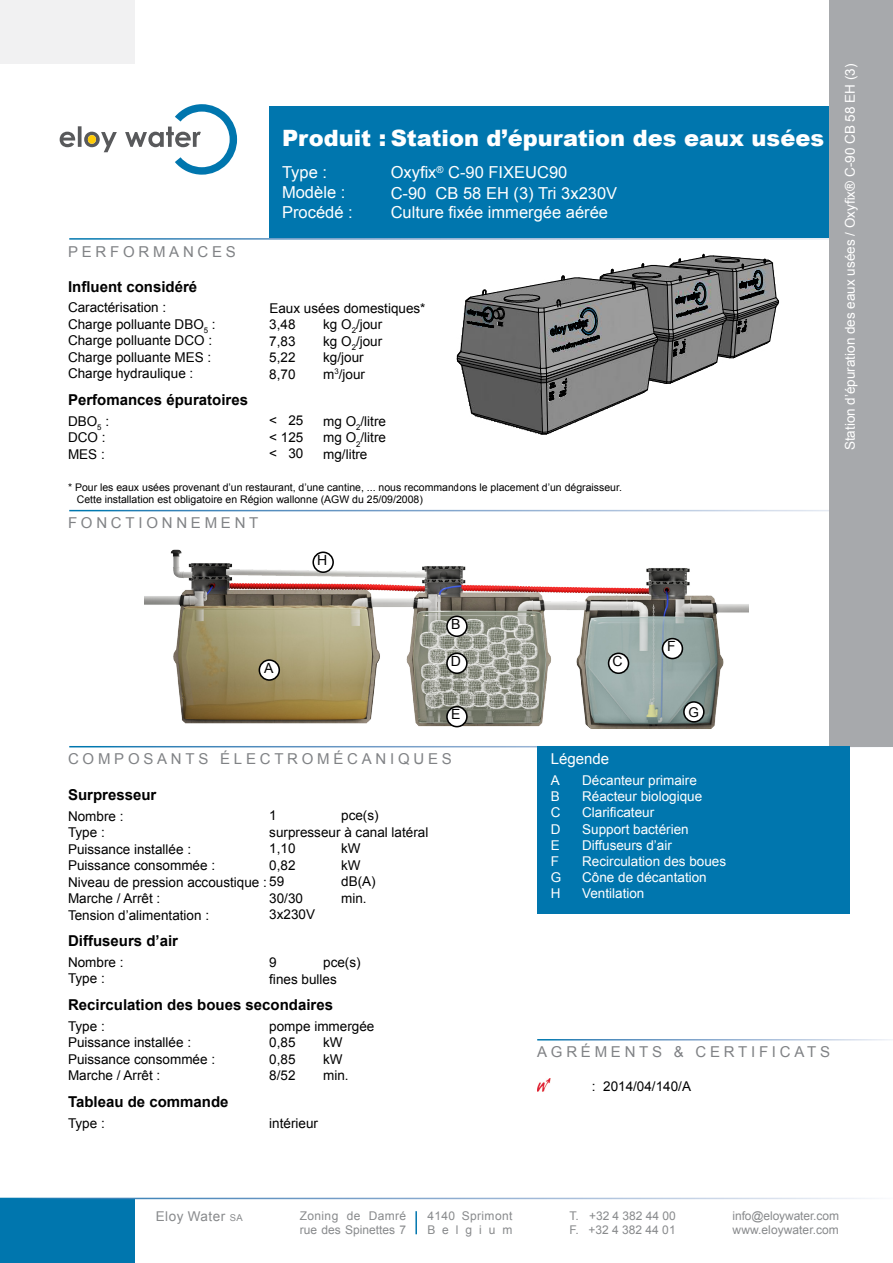
<style>
.page{position:relative;width:893px;height:1263px;background:#fff}
.page>*{position:absolute;margin:0;border:0;box-sizing:border-box;transform-origin:0 0}
.t1{font:900 22.5px "Arial";color:#fff}
.t2{font:16.5px/19.8px "Arial";color:#fff}
.t3{font:700 15px "Arial";color:#000}
.t4{font:15px "Arial";letter-spacing:.25em;color:#808285}
.t5{font:15px "Arial";color:#fff}
.déterminant{font:14.1px "Arial";color:#000}
.déterminant-2{font:13.5px/16.5px "Arial";color:#000}
.déterminant-3{font:13.5px "Arial";color:#fff}
.t6{font:13.5px "Arial";letter-spacing:.035em;color:#888a8c}
.t7{font:12px/14.4px "Arial";letter-spacing:.005em;color:#888a8c}
.t8{font:12px/14.4px "Arial";letter-spacing:.03em;color:#888a8c}
.t9{font:10.5px "Arial";color:#000}
.s1{font-size:9.45px}
</style>
<div class="page">
<div style="left:0;top:1199px;width:135px;height:64px;background:#0076ae"></div>
<div style="left:0;top:0;width:135px;height:64px;background:#f1f1f2"></div>
<div style="left:829px;top:0;width:64px;height:746px;background:#a7a9ac"></div>
<svg style="left:60px;top:104px;width:177px;height:71px"></svg>
<hr style="left:415px;top:1211px;width:2px;height:23px;background:#0076ae">
<div style="left:537px;top:746px;width:313px;height:168px;background:#0076ae"></div>
<div style="left:269px;top:106px;width:560px;height:132px;background:#0076ae"></div>
<svg style="left:456px;top:254px;width:323px;height:180px"></svg>
<img style="left:145px;top:509px;width:603px;height:239px">
<div style="left:259px;top:660px;width:20px;height:20px;background:#fff;border-radius:50%"></div>
<div style="left:259px;top:659px;width:21px;height:22px;border:2px solid #000;border-radius:50%"></div>
<div style="left:447px;top:616px;width:20px;height:20px;background:#fff;border-radius:50%"></div>
<div style="left:446px;top:615px;width:22px;height:22px;border:2px solid #000;border-radius:50%"></div>
<div style="left:609px;top:653px;width:19px;height:20px;background:#fff;border-radius:50%"></div>
<div style="left:608px;top:652px;width:21px;height:22px;border:2px solid #000;border-radius:50%"></div>
<div style="left:447px;top:653px;width:20px;height:20px;background:#fff;border-radius:50%"></div>
<div style="left:446px;top:652px;width:22px;height:22px;border:2px solid #000;border-radius:50%"></div>
<div style="left:447px;top:707px;width:20px;height:20px;background:#fff;border-radius:50%"></div>
<div style="left:446px;top:706px;width:22px;height:21px;border:2px solid #000;border-radius:50%"></div>
<div style="left:662px;top:639px;width:20px;height:19px;background:#fff;border-radius:50%"></div>
<div style="left:662px;top:638px;width:21px;height:21px;border:2px solid #000;border-radius:50%"></div>
<div style="left:684px;top:702px;width:20px;height:20px;background:#fff;border-radius:50%"></div>
<div style="left:683px;top:701px;width:22px;height:22px;border:2px solid #000;border-radius:50%"></div>
<div style="left:313px;top:552px;width:20px;height:20px;background:#fff;border-radius:50%"></div>
<div style="left:312px;top:551px;width:22px;height:22px;border:2px solid #000;border-radius:50%"></div>
<svg style="left:537px;top:1078px;width:13px;height:13px"></svg>
<p class="t4" style="left:68px;top:241px;width:169px">PERFORMANCES</p>
<p class="t3" style="left:68px;top:276px;width:131px">Influent considéré</p>
<p class="déterminant-2" style="left:68px;top:299px;width:149px">Caractérisation :<br>Charge polluante DBO<sub>5</sub> :<br>Charge polluante DCO :<br>Charge polluante MES :<br>Charge hydraulique :</p>
<p class="t3" style="left:68px;top:390px;width:182px">Perfomances épuratoires</p>
<p class="déterminant-2" style="left:68px;top:413px;width:43px">DBO<sub>5</sub> :<br>DCO :<br>MES :</p>
<h1 class="t1" style="left:282px;top:121px;width:544px">Produit : Station d’épuration des eaux usées</h1>
<p class="t2" style="left:282px;top:163px;width:72px">Type :<br>Modèle :<br>Procédé :</p>
<p class="t2" style="left:391px;top:163px;width:178px">Oxyfix<sup>®</sup> C-90 FIXEUC90</p>
<p class="t2" style="left:391px;top:184px;width:228px">C-90 CB 58 EH (3) Tri 3x230V</p>
<p class="t2" style="left:391px;top:202px;width:219px">Culture fixée immergée aérée</p>
<p class="déterminant-2" style="left:269px;top:300px;width:158px">Eaux usées domestiques*</p>
<p class="déterminant-2" style="left:269px;top:316px;width:28px">3,48</p>
<p class="déterminant-2" style="left:269px;top:333px;width:28px">7,83</p>
<p class="déterminant-2" style="left:269px;top:349px;width:28px">5,22</p>
<p class="déterminant-2" style="left:269px;top:366px;width:28px">8,70</p>
<p class="déterminant-2" style="left:269px;top:412px;width:36px">&lt; 25</p>
<p class="déterminant-2" style="left:269px;top:429px;width:36px">&lt; 125</p>
<p class="déterminant-2" style="left:269px;top:445px;width:36px">&lt; 30</p>
<p class="déterminant-2" style="left:323px;top:316px;width:61px">kg O<sub>2</sub>/jour kg O<sub>2</sub>/jour kg/jour m<sup>3</sup>/jour</p>
<p class="déterminant-2" style="left:323px;top:413px;width:64px;text-align:justify">mg O<sub>2</sub>/litre mg O<sub>2</sub>/litre mg/litre</p>
<p class="t9" style="left:68px;top:480px;width:555px">* Pour les eaux usées provenant d’un restaurant, d’une cantine, ... nous recommandons le placement d’un dégraisseur.</p>
<p class="t9" style="left:77px;top:492px;width:348px">Cette installation est obligatoire en Région wallonne (AGW du 25/09/2008)</p>
<p class="t4" style="left:68px;top:513px;width:192px">FONCTIONNEMENT</p>
<p class="déterminant" style="left:317px;top:551px;width:12px">H</p>
<p class="déterminant-3" style="left:841px;top:450px;width:388px;rotate:-90deg">Station d’épuration des eaux usées / Oxyfix® C-90 CB 58 EH (3)</p>
<p class="déterminant" style="left:264px;top:658px;width:11px">A</p>
<p class="déterminant" style="left:451px;top:615px;width:11px">B</p>
<p class="déterminant" style="left:451px;top:652px;width:12px">D</p>
<p class="déterminant" style="left:613px;top:652px;width:12px">C</p>
<p class="déterminant" style="left:451px;top:705px;width:11px">E</p>
<p class="déterminant" style="left:667px;top:637px;width:10px">F</p>
<p class="déterminant-2" style="left:688px;top:704px;width:12px">G</p>
<p class="t4" style="left:68px;top:749px;width:385px">COMPOSANTS ÉLECTROMÉCANIQUES</p>
<p class="t3" style="left:68px;top:785px;width:90px">Surpresseur</p>
<p class="déterminant-2" style="left:68px;top:808px;width:218px">Nombre :<br>Type :<br>Puissance installée :<br>Puissance consommée :<br>Niveau de pression accoustique : 59<br>Marche / Arrêt :<br>Tension d’alimentation :</p>
<p class="t3" style="left:68px;top:931px;width:112px">Diffuseurs d’air</p>
<p class="déterminant-2" style="left:68px;top:954px;width:57px">Nombre :<br>Type :</p>
<p class="t3" style="left:68px;top:995px;width:267px">Recirculation des boues secondaires</p>
<p class="déterminant-2" style="left:68px;top:1018px;width:149px">Type :<br>Puissance installée :<br>Puissance consommée :<br>Marche / Arrêt :</p>
<p class="t3" style="left:68px;top:1091px;width:162px">Tableau de commande</p>
<p class="déterminant-2" style="left:68px;top:1115px;width:38px">Type :</p>
<p class="déterminant-2" style="left:341px;top:807px;width:39px">pce(s)</p>
<p class="déterminant-2" style="left:341px;top:840px;width:36px">kW kW dB(A) min.</p>
<p class="déterminant-2" style="left:269px;top:808px;width:9px">1</p>
<p class="déterminant-2" style="left:269px;top:824px;width:161px">surpresseur à canal latéral</p>
<p class="déterminant-2" style="left:269px;top:841px;width:28px">1,10</p>
<p class="déterminant-2" style="left:269px;top:857px;width:28px">0,82</p>
<p class="déterminant-2" style="left:269px;top:890px;width:35px">30/30</p>
<p class="déterminant-2" style="left:269px;top:907px;width:47px">3x230V</p>
<p class="déterminant-2" style="left:269px;top:954px;width:9px">9</p>
<p class="déterminant-2" style="left:269px;top:971px;width:69px">fines bulles</p>
<p class="déterminant-2" style="left:269px;top:1018px;width:107px">pompe immergée</p>
<p class="déterminant-2" style="left:269px;top:1034px;width:28px">0,85</p>
<p class="déterminant-2" style="left:269px;top:1051px;width:28px">0,85</p>
<p class="déterminant-2" style="left:269px;top:1067px;width:28px">8/52</p>
<p class="déterminant-2" style="left:269px;top:1115px;width:50px">intérieur</p>
<p class="déterminant-2" style="left:323px;top:954px;width:39px">pce(s)</p>
<p class="déterminant-2" style="left:323px;top:1034px;width:27px">kW kW min.</p>
<p class="t5" style="left:551px;top:749px;width:60px">Légende</p>
<p class="déterminant-3" style="left:551px;top:771px;width:11px">A</p>
<p class="déterminant-3" style="left:582px;top:771px;width:116px">Décanteur primaire</p>
<p class="déterminant-3" style="left:551px;top:787px;width:11px">B</p>
<p class="déterminant-3" style="left:582px;top:787px;width:122px">Réacteur biologique</p>
<p class="déterminant-3" style="left:551px;top:804px;width:11px">C</p>
<p class="déterminant-3" style="left:582px;top:804px;width:74px">Clarificateur</p>
<p class="déterminant-3" style="left:551px;top:820px;width:11px">D</p>
<p class="déterminant-3" style="left:582px;top:820px;width:108px">Support bactérien</p>
<p class="déterminant-3" style="left:551px;top:836px;width:11px">E</p>
<p class="déterminant-3" style="left:582px;top:836px;width:91px">Diffuseurs d’air</p>
<p class="déterminant-3" style="left:551px;top:852px;width:10px">F</p>
<p class="déterminant-3" style="left:582px;top:852px;width:146px">Recirculation des boues</p>
<p class="déterminant-3" style="left:551px;top:868px;width:12px">G</p>
<p class="déterminant-3" style="left:582px;top:868px;width:126px">Cône de décantation</p>
<p class="déterminant-3" style="left:551px;top:885px;width:11px">H</p>
<p class="déterminant-3" style="left:582px;top:885px;width:64px">Ventilation</p>
<p class="t4" style="left:537px;top:1042px;width:294px">AGRÉMENTS &amp; CERTIFICATS</p>
<p class="déterminant-2" style="left:592px;top:1078px;width:101px">: 2014/04/140/A</p>
<p class="t6" style="left:156px;top:1207px;width:89px">Eloy Water <span class="s1">sa</span></p>
<p class="t7" style="left:569px;top:1208px;width:108px">T. +32 4 382 44 00<br>F. +32 4 382 44 01</p>
<p class="t7" style="left:733px;top:1208px;width:108px">info@eloywater.com www.eloywater.com</p>
<p class="t7" style="left:300px;top:1208px;width:108px">Zoning de Damré rue des Spinettes 7</p>
<p class="t8" style="left:427px;top:1208px;width:87px">4140 Sprimont<br>Belgium</p>
</div>
